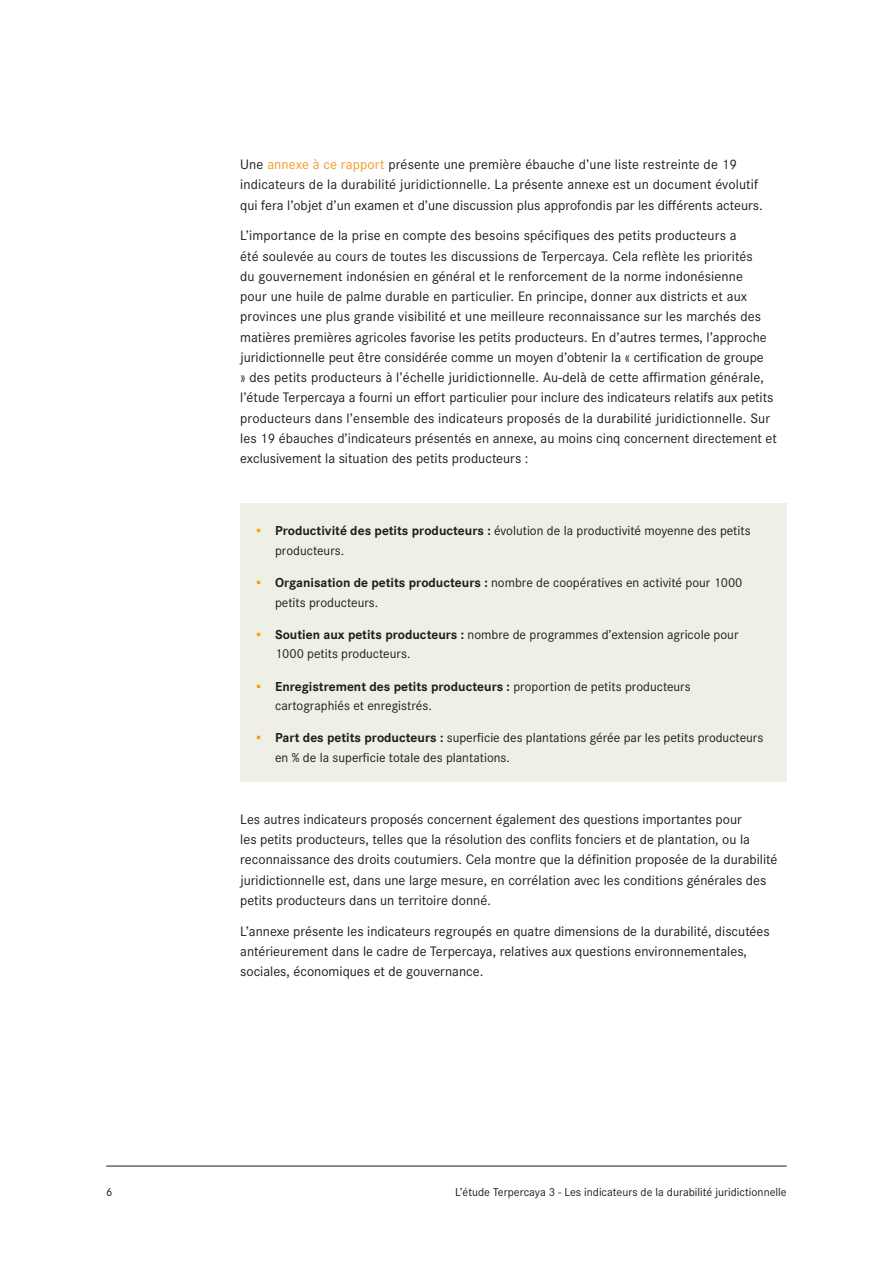
<style>
.page{position:relative;width:893px;height:1263px;background:#fff}
.page>*{position:absolute;margin:0;border:0;box-sizing:border-box;transform-origin:0 0}
.t1{font:14.25px/20.2px "Corporate S";color:#1d1d1b}
.t2{font:13.5px/19.5px "Corporate S";color:#1d1d1b}
.t3{font:12px "Corporate S";color:#1d1d1b}
.s1{color:#f39b22}
.s2{font-weight:700;color:#f39b22}
.s3{font-weight:700}
</style>
<div class="page">
<hr style="left:106px;top:1166px;width:681px;height:1px;background:#1d1d1b">
<div style="left:240px;top:503px;width:547px;height:278px;background:#efefe6"></div>
<p class="t1" style="left:240px;top:154px;width:524px">Une <span class="s1">annexe à ce rapport</span> présente une première ébauche d’une liste restreinte de 19 indicateurs de la durabilité juridictionnelle. La présente annexe est un document évolutif qui fera l’objet d’un examen et d’une discussion plus approfondis par les différents acteurs.</p>
<p class="t1" style="left:240px;top:225px;width:538px">L’importance de la prise en compte des besoins spécifiques des petits producteurs a<br>été soulevée au cours de toutes les discussions de Terpercaya. Cela reflète les priorités<br>du gouvernement indonésien en général et le renforcement de la norme indonésienne<br>pour une huile de palme durable en particulier. En principe, donner aux districts et aux provinces une plus grande visibilité et une meilleure reconnaissance sur les marchés des matières premières agricoles favorise les petits producteurs. En d’autres termes, l’approche juridictionnelle peut être considérée comme un moyen d’obtenir la « certification de groupe<br>» des petits producteurs à l’échelle juridictionnelle. Au-delà de cette affirmation générale, l’étude Terpercaya a fourni un effort particulier pour inclure des indicateurs relatifs aux petits producteurs dans l’ensemble des indicateurs proposés de la durabilité juridictionnelle. Sur les 19 ébauches d’indicateurs présentés en annexe, au moins cinq concernent directement et exclusivement la situation des petits producteurs :</p>
<p class="t2" style="left:275px;top:521px;width:477px;text-indent:-21px"><span class="s2">•</span> <span class="s3">Productivité des petits producteurs :</span> évolution de la productivité moyenne des petits producteurs.</p>
<p class="t2" style="left:275px;top:572px;width:469px;text-indent:-21px"><span class="s2">•</span> <span class="s3">Organisation de petits producteurs :</span> nombre de coopératives en activité pour 1000 petits producteurs.</p>
<p class="t2" style="left:275px;top:624px;width:465px;text-indent:-21px"><span class="s2">•</span> <span class="s3">Soutien aux petits producteurs :</span> nombre de programmes d’extension agricole pour<br>1000 petits producteurs.</p>
<p class="t2" style="left:275px;top:676px;width:417px;text-indent:-21px"><span class="s2">•</span> <span class="s3">Enregistrement des petits producteurs :</span> proportion de petits producteurs cartographiés et enregistrés.</p>
<p class="t2" style="left:275px;top:728px;width:490px;text-indent:-21px"><span class="s2">•</span> <span class="s3">Part des petits producteurs :</span> superficie des plantations gérée par les petits producteurs en % de la superficie totale des plantations.</p>
<p class="t1" style="left:240px;top:808px;width:539px">Les autres indicateurs proposés concernent également des questions importantes pour<br>les petits producteurs, telles que la résolution des conflits fonciers et de plantation, ou la reconnaissance des droits coutumiers. Cela montre que la définition proposée de la durabilité juridictionnelle est, dans une large mesure, en corrélation avec les conditions générales des petits producteurs dans un territoire donné.</p>
<p class="t1" style="left:240px;top:920px;width:531px">L’annexe présente les indicateurs regroupés en quatre dimensions de la durabilité, discutées antérieurement dans le cadre de Terpercaya, relatives aux questions environnementales, sociales, économiques et de gouvernance.</p>
<p class="t3" style="left:106px;top:1184px;width:8px">6</p>
<p class="t3" style="left:455px;top:1184px;width:333px">L’étude Terpercaya 3 - Les indicateurs de la durabilité juridictionnelle</p>
</div>
